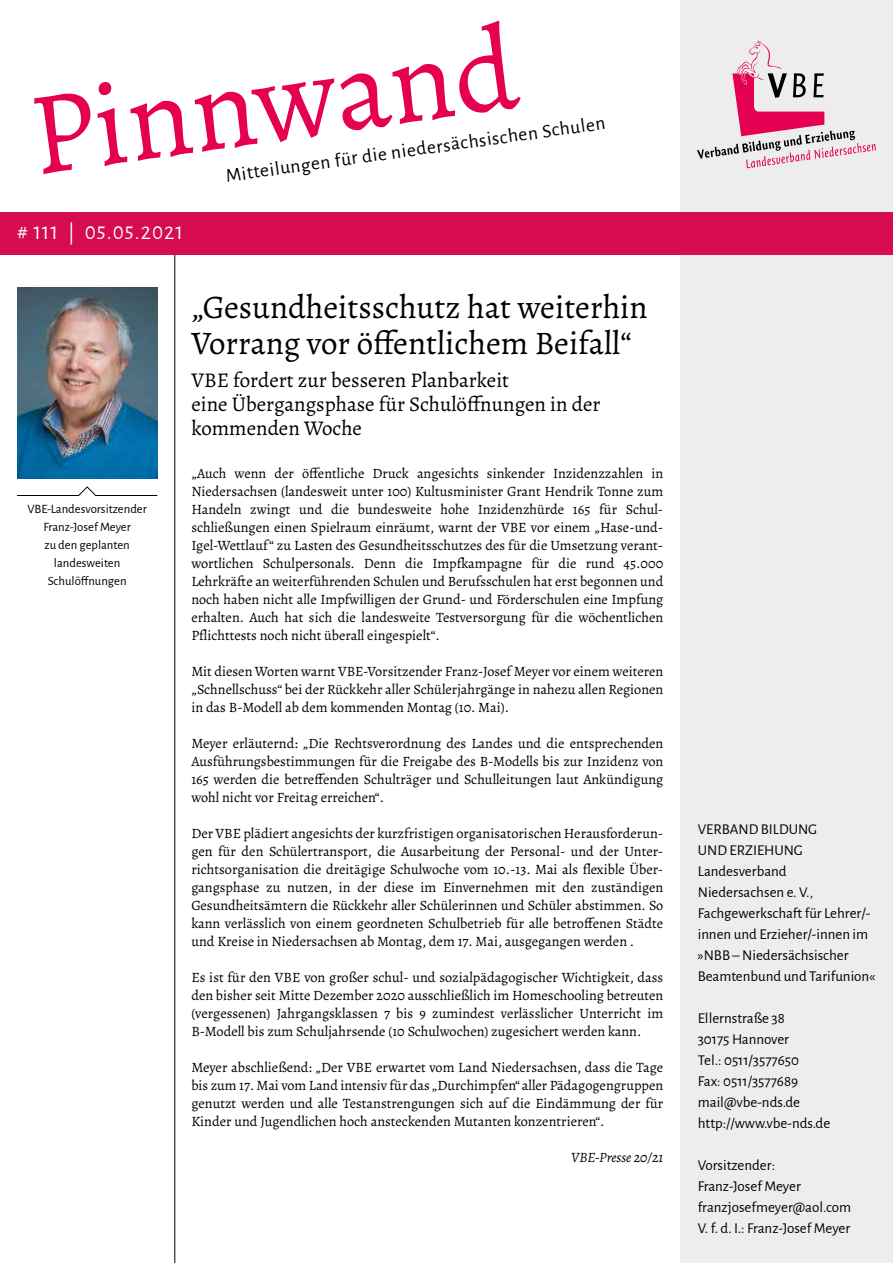
<style>
.page{position:relative;width:893px;height:1263px;background:#fff}
.page>*{position:absolute;margin:0;border:0;box-sizing:border-box;transform-origin:0 0}
.t1{font:118.5px "Alegreya";color:#e50052}
.t2{font:33px/36px "Alegreya";color:#000}
.t3{font:21px/24px "Alegreya";color:#000}
.t4{font:21px "Alegreya Sans";letter-spacing:.05em;color:#fff}
.t5{font:19.5px "Alegreya Sans";color:#000}
.t6{font:15px/21px "Alegreya Sans";color:#000}
.t7{font:14.25px/18px "Alegreya";color:#000;text-align:justify}
.t8{font:italic 14.25px "Alegreya";color:#000}
.t9{font:12.75px/18px "Alegreya Sans";color:#000;text-align:center}
</style>
<div class="page">
<div style="left:680px;top:0;width:213px;height:1263px;background:#ededed"></div>
<svg style="left:697px;top:40px;width:179px;height:128px"></svg>
<hr style="left:174px;top:234px;width:1px;height:1029px;background:#000">
<div style="left:0;top:213px;width:893px;height:42px;background:#d60b52"></div>
<svg style="left:17px;top:486px;width:141px;height:10px"></svg>
<img style="left:17px;top:287px;width:140px;height:191px">
<h1 class="t1" style="left:20px;top:62px;width:492px;rotate:-8deg">Pinnwand</h1>
<h3 class="t5" style="left:224px;top:163px;width:385px;rotate:-8deg">Mitteilungen für die niedersächsischen Schulen</h3>
<h3 class="t4" style="left:17px;top:218px;width:168px"># 111 | 05.05.2021</h3>
<p class="t9" style="left:27px;top:499px;width:121px">VBE-Landesvorsitzender<br>Franz-Josef Meyer<br>zu den geplanten landesweiten<br>Schulöffnungen</p>
<h2 class="t2" style="left:191px;top:289px;width:458px">„Gesundheitsschutz hat weiterhin<br>Vorrang vor öffentlichem Beifall“</h2>
<h3 class="t3" style="left:191px;top:368px;width:411px">VBE fordert zur besseren Planbarkeit<br>eine Übergangsphase für Schulöffnungen in der kommenden Woche</h3>
<p class="t7" style="left:191px;top:464px;width:473px;text-align:left">„Auch wenn der öffentliche Druck angesichts sinkender Inzidenzzahlen in Niedersachsen (landesweit unter 100) Kultusminister Grant Hendrik Tonne zum Handeln zwingt und die bundesweite hohe Inzidenzhürde 165 für Schul&shy;schließungen einen Spielraum einräumt, warnt der VBE vor einem „Hase-und-Igel-Wettlauf“ zu Lasten des Gesundheitsschutzes des für die Umsetzung verant&shy;wortlichen Schulpersonals. Denn die Impfkampagne für die rund 45.000<br>Lehrkräfte an weiterführenden Schulen und Berufsschulen hat erst begonnen und noch haben nicht alle Impfwilligen der Grund- und Förderschulen eine Impfung erhalten. Auch hat sich die landesweite Testversorgung für die wöchentlichen Pflichttests noch nicht überall eingespielt“.</p>
<p class="t7" style="left:191px;top:662px;width:473px">Mit diesen Worten warnt VBE-Vorsitzender Franz-Josef Meyer vor einem weiteren „Schnellschuss“ bei der Rückkehr aller Schülerjahrgänge in nahezu allen Regionen in das B-Modell ab dem kommenden Montag (10. Mai).</p>
<p class="t7" style="left:191px;top:734px;width:473px">Meyer erläuternd: „Die Rechtsverordnung des Landes und die entsprechenden Ausführungsbestimmungen für die Freigabe des B-Modells bis zur Inzidenz von 165 werden die betreffenden Schulträger und Schulleitungen laut Ankündigung wohl nicht vor Freitag erreichen“.</p>
<p class="t7" style="left:191px;top:824px;width:473px">Der VBE plädiert angesichts der kurzfristigen organisatorischen Herausforderun&shy;gen für den Schülertransport, die Ausarbeitung der Personal- und der Unter&shy;richtsorganisation die dreitägige Schulwoche vom 10.-13. Mai als flexible Über&shy;gangsphase zu nutzen, in der diese im Einvernehmen mit den zuständigen Gesundheitsämtern die Rückkehr aller Schülerinnen und Schüler abstimmen. So kann verlässlich von einem geordneten Schulbetrieb für alle betroffenen Städte und Kreise in Niedersachsen ab Montag, dem 17. Mai, ausgegangen werden .</p>
<p class="t7" style="left:191px;top:968px;width:473px">Es ist für den VBE von großer schul- und sozialpädagogischer Wichtigkeit, dass den bisher seit Mitte Dezember 2020 ausschließlich im Homeschooling betreuten (vergessenen) Jahrgangsklassen 7 bis 9 zumindest verlässlicher Unterricht im B-Modell bis zum Schuljahrsende (10 Schulwochen) zugesichert werden kann.</p>
<p class="t7" style="left:191px;top:1058px;width:473px">Meyer abschließend: „Der VBE erwartet vom Land Niedersachsen, dass die Tage bis zum 17. Mai vom Land intensiv für das „Durchimpfen“ aller Pädagogengruppen genutzt werden und alle Testanstrengungen sich auf die Eindämmung der für Kinder und Jugendlichen hoch ansteckenden Mutanten konzentrieren“.</p>
<p class="t8" style="left:571px;top:1147px;width:94px">VBE-Presse 20/21</p>
<p class="t6" style="left:698px;top:818px;width:179px">VERBAND BILDUNG<br>UND ERZIEHUNG<br>Landesverband<br>Niedersachsen e. V.,<br>Fachgewerkschaft für Lehrer/- innen und Erzieher/-innen im »NBB – Niedersächsischer<br>Beamtenbund und Tarifunion«</p>
<p class="t6" style="left:698px;top:1007px;width:134px">Ellernstraße 38<br>30175 Hannover<br>Tel.: 0511/3577650<br>Fax: 0511/3577689 mail@vbe-nds.de http://www.vbe-nds.de</p>
<p class="t6" style="left:698px;top:1154px;width:155px">Vorsitzender:<br>Franz-Josef Meyer franzjosefmeyer@aol.com<br>V. f. d. I.: Franz-Josef Meyer</p>
</div>
